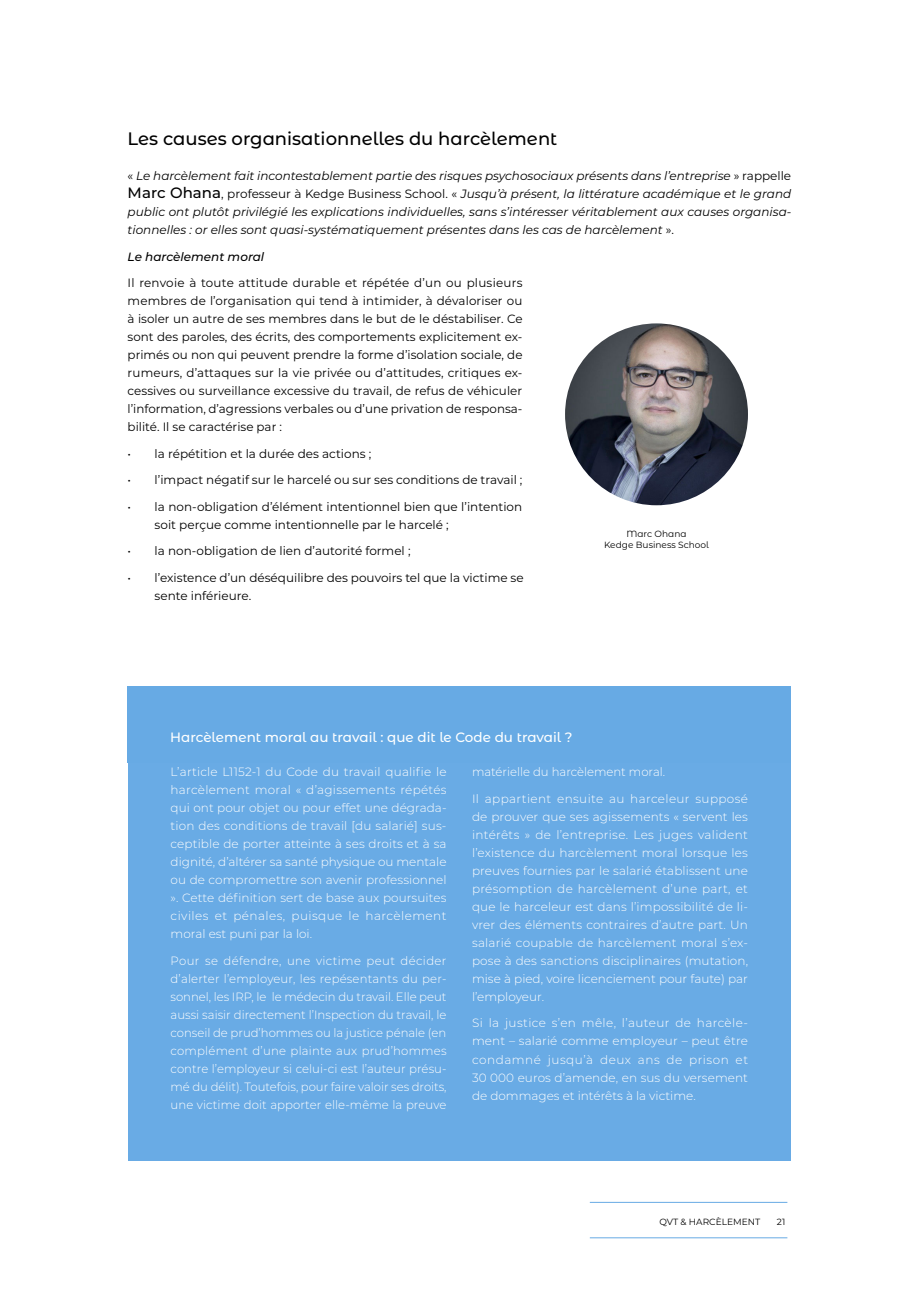
<style>
.page{position:relative;width:919px;height:1289px;background:#fff}
.page>*{position:absolute;margin:0;border:0;box-sizing:border-box;transform-origin:0 0}
.t1{font:500 18px "Montserrat Alternates";color:#000}
.t2{font:500 13.5px "Montserrat Alternates";color:#fff}
.t3{font:300 12px/18px "Montserrat";color:#fff;text-align:justify}
.t4{font:12px/18px "Montserrat";color:#000}
.t5{font:italic 12px/18px "Montserrat";color:#000;text-align:justify}
.t6{font:italic 500 12px "Montserrat";color:#000}
.t7{font:9px/10.8px "Montserrat Alternates";color:#000;text-align:center}
.t8{font:9px "Montserrat";color:#000}
.s1{font-style:normal}
.s2{font-weight:500;font-style:normal;font-size:15px}
</style>
<div class="page">
<hr style="left:589px;top:1201px;width:198px;height:1px;background:#67aae4">
<hr style="left:589px;top:1237px;width:198px;height:1px;background:#67aae4">
<div style="left:128px;top:722px;width:662px;height:438px;background:#69abe5"></div>
<div style="left:128px;top:686px;width:662px;height:77px;background:#67aae4"></div>
<img style="left:565px;top:323px;width:183px;height:182px">
<h1 class="t1" style="left:128px;top:126px;width:431px">Les causes organisationnelles du harcèlement</h1>
<p class="t5" style="left:128px;top:166px;width:665px"><span class="s1">«</span> Le harcèlement fait incontestablement partie des risques psychosociaux présents dans l’entreprise <span class="s1">» rappelle </span><span class="s2">Marc Ohana</span><span class="s1">, professeur à Kedge Business School. «</span> Jusqu’à présent, la littérature académique et le grand public ont plutôt privilégié les explications individuelles, sans s’intéresser véritablement aux causes organisa&shy;tionnelles : or elles sont quasi-systématiquement présentes dans les cas de harcèlement <span class="s1">».</span></p>
<p class="t6" style="left:128px;top:248px;width:138px">Le harcèlement moral</p>
<p class="t4" style="left:128px;top:273px;width:396px;text-align:justify">Il renvoie à toute attitude durable et répétée d’un ou plusieurs membres de l’organisation qui tend à intimider, à dévaloriser ou à isoler un autre de ses membres dans le but de le déstabiliser. Ce sont des paroles, des écrits, des comportements explicitement ex&shy;primés ou non qui peuvent prendre la forme d’isolation sociale, de rumeurs, d’attaques sur la vie privée ou d’attitudes, critiques ex&shy;cessives ou surveillance excessive du travail, de refus de véhiculer l’information, d’agressions verbales ou d’une privation de responsa&shy;bilité. Il se caractérise par :</p>
<p class="t4" style="left:128px;top:444px;width:245px">• la répétition et la durée des actions ;</p>
<p class="t4" style="left:128px;top:470px;width:396px">• l’impact négatif sur le harcelé ou sur ses conditions de travail ;</p>
<p class="t4" style="left:155px;top:497px;width:369px;text-indent:-27px">• la non-obligation d’élément intentionnel bien que l’intention soit perçue comme intentionnelle par le harcelé ;</p>
<p class="t4" style="left:128px;top:541px;width:284px">• la non-obligation de lien d’autorité formel ;</p>
<p class="t4" style="left:155px;top:568px;width:370px;text-indent:-27px">• l’existence d’un déséquilibre des pouvoirs tel que la victime se sente inférieure.</p>
<p class="t7" style="left:604px;top:528px;width:106px">Marc Ohana<br>Kedge Business School</p>
<p class="t2" style="left:170px;top:727px;width:404px">Harcèlement moral au travail : que dit le Code du travail ?</p>
<p class="t3" style="left:171px;top:762px;width:277px">L’article L1152-1 du Code du travail qualifie le harcèlement moral « d’agissements répétés qui ont pour objet ou pour effet une dégrada&shy;tion des conditions de travail [du salarié] sus&shy;ceptible de porter atteinte à ses droits et à sa dignité, d’altérer sa santé physique ou mentale ou de compromettre son avenir professionnel ». Cette définition sert de base aux poursuites civiles et pénales, puisque le harcèlement moral est puni par la loi.</p>
<p class="t3" style="left:171px;top:951px;width:277px">Pour se défendre, une victime peut décider d’alerter l’employeur, les repésentants du per&shy;sonnel, les IRP, le le médecin du travail. Elle peut aussi saisir directement l’Inspection du travail, le conseil de prud’hommes ou la justice pénale (en complément d’une plainte aux prud’hommes contre l’employeur si celui-ci est l’auteur présu&shy;mé du délit). Toutefois, pour faire valoir ses droits, une victime doit apporter elle-même la preuve</p>
<p class="t3" style="left:472px;top:762px;width:195px">matérielle du harcèlement moral.</p>
<p class="t3" style="left:472px;top:789px;width:277px">Il appartient ensuite au harceleur supposé de prouver que ses agissements « servent les intérêts » de l’entreprise. Les juges valident l’existence du harcèlement moral lorsque les preuves fournies par le salarié établissent une présomption de harcèlement d’une part, et que le harceleur est dans l’impossibilité de li&shy;vrer des éléments contraires d’autre part. Un salarié coupable de harcèlement moral s’ex&shy;pose à des sanctions disciplinaires (mutation, mise à pied, voire licenciement pour faute) par l’employeur.</p>
<p class="t3" style="left:472px;top:1013px;width:277px">Si la justice s’en mêle, l’auteur de harcèle&shy;ment – salarié comme employeur – peut être condamné jusqu’à deux ans de prison et 30 000 euros d’amende, en sus du versement de dommages et intérêts à la victime.</p>
<p class="t8" style="left:659px;top:1215px;width:102px">QVT &amp; HARCÈLEMENT</p>
<p class="t8" style="left:776px;top:1215px;width:10px">21</p>
</div>
